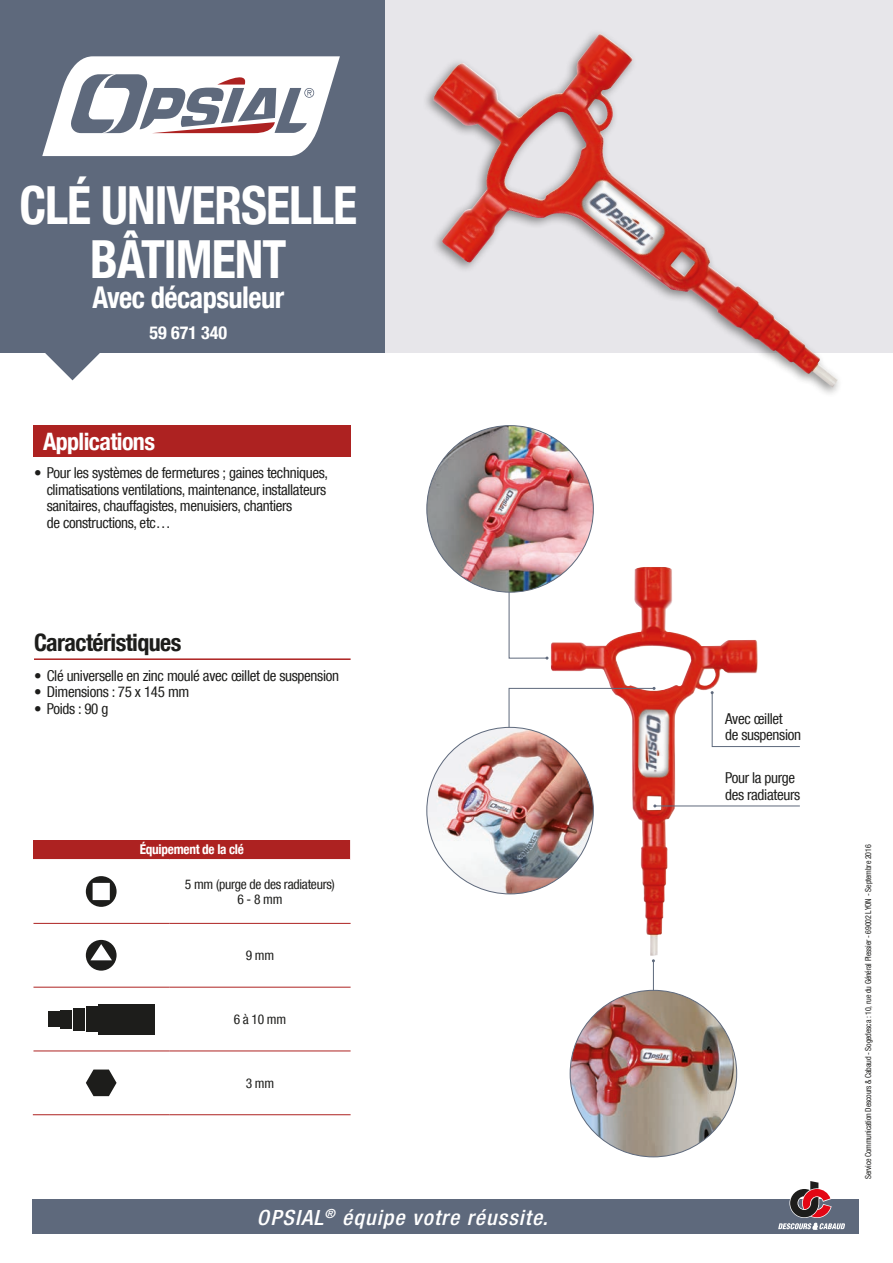
<style>
.page{position:relative;width:893px;height:1263px;background:#fff}
.page>*{position:absolute;margin:0;border:0;box-sizing:border-box;transform-origin:0 0}
.t1{font:700 condensed 52.5px/54px "Helvetica Neue LT Com";letter-spacing:-.02em;color:#fff;text-align:center;scale:.95 1}
.t2{font:700 condensed 30px "Helvetica Neue LT Com";letter-spacing:-.02em;color:#fff;scale:.95 1}
.t3{font:700 condensed 24px "Helvetica Neue LT Com";letter-spacing:-.025em;color:#1d1d1b}
.t4{font:700 condensed 24px "Helvetica Neue LT Com";letter-spacing:-.025em;color:#fff}
.t5{font:italic 500 condensed 21px "Helvetica Neue LT Com";letter-spacing:.05em;color:#fff;scale:1.05 1}
.t6{font:700 condensed 18px "Helvetica Neue LT Com";color:#fff}
.t7{font:condensed 15px/16.5px "Helvetica Neue LT Com";letter-spacing:-.02em;color:#1d1d1b}
.t8{font:condensed 13.5px/15px "Helvetica Neue LT Com";letter-spacing:-.02em;color:#1d1d1b;text-align:center}
.t9{font:700 condensed 13.5px "Helvetica Neue LT Com";letter-spacing:-.02em;color:#fff}
.t10{font:condensed 8.25px "Helvetica Neue LT Com";letter-spacing:-.02em;color:#1d1d1b;scale:.96 1}
</style>
<div class="page">
<div style="left:385px;top:0;width:508px;height:353px;background:#e7e6ea"></div>
<div style="left:0;top:0;width:385px;height:353px;background:#5e697c"></div>
<div style="left:33px;top:1199px;width:826px;height:34px;background:#5e697c"></div>
<svg style="left:45px;top:353px;width:55px;height:27px"></svg>
<svg style="left:42px;top:56px;width:298px;height:100px"></svg>
<svg style="left:778px;top:1181px;width:67px;height:48px"></svg>
<div style="left:33px;top:425px;width:318px;height:32px;background:#ad2221"></div>
<hr style="left:34px;top:658px;width:317px;height:2px;background:#ad2221">
<div style="left:33px;top:840px;width:318px;height:19px;background:#ad2221"></div>
<svg style="left:34px;top:890px;width:317px;height:207px"></svg>
<svg style="left:350px;top:840px;width:1px;height:19px"></svg>
<hr style="left:33px;top:923px;width:136px;height:1px;background:#ad2221">
<hr style="left:33px;top:987px;width:136px;height:1px;background:#ad2221">
<hr style="left:33px;top:1051px;width:136px;height:1px;background:#ad2221">
<hr style="left:33px;top:1114px;width:136px;height:1px;background:#ad2221">
<hr style="left:169px;top:923px;width:182px;height:1px;background:#ad2221">
<hr style="left:169px;top:987px;width:182px;height:1px;background:#ad2221">
<hr style="left:169px;top:1051px;width:182px;height:1px;background:#ad2221">
<hr style="left:169px;top:1114px;width:182px;height:1px;background:#ad2221">
<svg style="left:86px;top:876px;width:31px;height:31px"></svg>
<svg style="left:86px;top:940px;width:31px;height:31px"></svg>
<div style="left:48px;top:1011px;width:12px;height:16px;background:#1d1d1b"></div>
<div style="left:60px;top:1010px;width:12px;height:18px;background:#1d1d1b"></div>
<div style="left:73px;top:1008px;width:12px;height:22px;background:#1d1d1b"></div>
<div style="left:86px;top:1006px;width:12px;height:26px;background:#1d1d1b"></div>
<div style="left:98px;top:1004px;width:56px;height:30px;background:#1d1d1b"></div>
<svg style="left:86px;top:1069px;width:31px;height:27px"></svg>
<img style="left:551px;top:567px;width:208px;height:389px">
<div style="left:421px;top:28px;width:422px;height:370px;background:#1d1d1b;opacity:.5"></div>
<img style="left:432px;top:34px;width:406px;height:353px">
<svg style="left:508px;top:687px;width:147px;height:106px"></svg>
<svg style="left:508px;top:583px;width:40px;height:77px"></svg>
<hr style="left:655px;top:806px;width:145px;height:1px;background:#5e697c">
<hr style="left:653px;top:961px;width:1px;height:182px;background:#5e697c">
<svg style="left:711px;top:691px;width:89px;height:56px"></svg>
<img style="left:427px;top:727px;width:166px;height:167px;border-radius:83px">
<img style="left:427px;top:426px;width:166px;height:166px;border-radius:83px">
<img style="left:570px;top:990px;width:167px;height:167px;border-radius:83px">
<h1 class="t1" style="left:19px;top:178px;width:357px">CLÉ UNIVERSELLE<br>BÂTIMENT</h1>
<h2 class="t2" style="left:92px;top:279px;width:204px">Avec décapsuleur</h2>
<p class="t6" style="left:149px;top:322px;width:79px">59 671 340</p>
<h3 class="t4" style="left:43px;top:427px;width:113px">Applications</h3>
<p class="t7" style="left:47px;top:465px;width:283px;text-indent:-13px">• Pour les systèmes de fermetures ; gaines techniques, climatisations ventilations, maintenance, installateurs sanitaires, chauffagistes, menuisiers, chantiers<br>de constructions, etc…</p>
<h3 class="t3" style="left:34px;top:628px;width:149px">Caractéristiques</h3>
<p class="t7" style="left:34px;top:667px;width:307px">• Clé universelle en zinc moulé avec œillet de suspension</p>
<p class="t7" style="left:34px;top:683px;width:157px">• Dimensions : 75 x 145 mm</p>
<p class="t7" style="left:34px;top:700px;width:76px">• Poids : 90 g</p>
<p class="t9" style="left:140px;top:841px;width:106px">Équipement de la clé</p>
<p class="t8" style="left:185px;top:876px;width:151px">5 mm (purge de des radiateurs)<br>6 - 8 mm</p>
<p class="t8" style="left:246px;top:948px;width:30px">9 mm</p>
<p class="t8" style="left:234px;top:1011px;width:54px">6 à 10 mm</p>
<p class="t8" style="left:246px;top:1075px;width:30px">3 mm</p>
<h3 class="t5" style="left:257px;top:1205px;width:279px">OPSIAL<sup>®</sup> équipe votre réussite.</h3>
<p class="t7" style="left:725px;top:710px;width:78px">Avec œillet<br>de suspension</p>
<p class="t7" style="left:725px;top:770px;width:77px">Pour la purge des radiateurs</p>
<p class="t10" style="left:863px;top:1179px;width:350px;rotate:-90deg">Service Communication Descours &amp; Cabaud - Sogedesca : 10, rue du Général Plessier - 69002 LYON - Septembre 2016</p>
</div>
